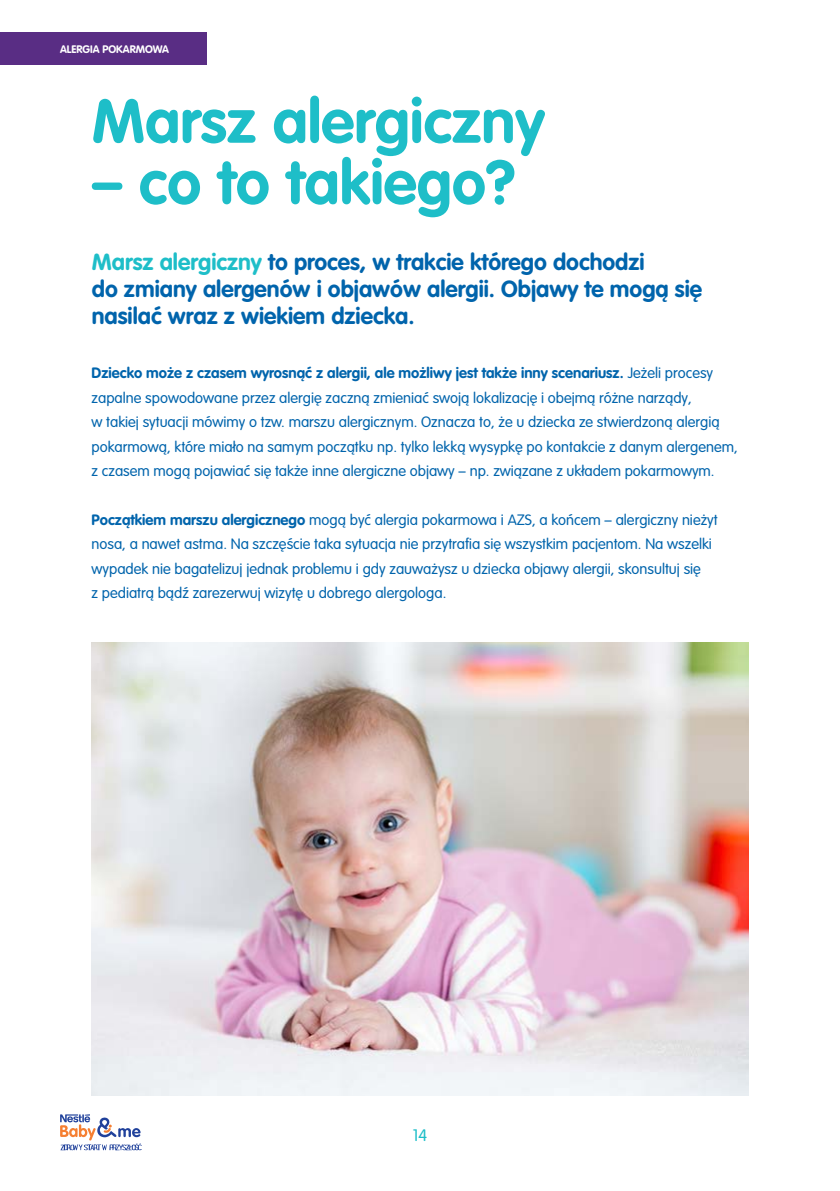
<style>
.page{position:relative;width:840px;height:1191px;background:#fff}
.page>*{position:absolute;margin:0;border:0;box-sizing:border-box;transform-origin:0 0}
.t1{font:700 61.2px "VAG Rounded LT Pro";color:#1ebec8}
.t2{font:700 23px/27px "VAG Rounded LT Pro";color:#0064ac}
.t3{font:300 16.4px "VAG Rounded LT Pro";color:#1ebec8}
.t4{font:300 14.8px/24.4px "VAG Rounded LT Pro";color:#0064ac}
.t5{font:700 10.8px "VAG Rounded LT Pro";color:#fff}
.s1{color:#1ebec8}
.s2{font-weight:700}
</style>
<div class="page">
<svg style="left:60px;top:1114px;width:82px;height:36px"></svg>
<div style="left:0;top:33px;width:207px;height:32px;background:#592d84"></div>
<img style="left:91px;top:642px;width:656px;height:453px">
<p class="t5" style="left:60px;top:42px;width:110px">ALERGIA POKARMOWA</p>
<h1 class="t1" style="left:92px;top:82px;width:454px">Marsz alergiczny</h1>
<h1 class="t1" style="left:92px;top:144px;width:425px">– co to takiego?</h1>
<h2 class="t2" style="left:92px;top:249px;width:611px"><span class="s1">Marsz alergiczny</span> to proces, w trakcie którego dochodzi<br>do zmiany alergenów i objawów alergii. Objawy te mogą się nasilać wraz z wiekiem dziecka.</h2>
<p class="t4" style="left:91px;top:361px;width:647px"><span class="s2">Dziecko może z czasem wyrosnąć z alergii, ale możliwy jest także inny scenariusz.</span> Jeżeli procesy zapalne spowodowane przez alergię zaczną zmieniać swoją lokalizację i obejmą różne narządy,<br>w takiej sytuacji mówimy o tzw. marszu alergicznym. Oznacza to, że u dziecka ze stwierdzoną alergią pokarmową, które miało na samym początku np. tylko lekką wysypkę po kontakcie z danym alergenem, z czasem mogą pojawiać się także inne alergiczne objawy – np. związane z układem pokarmowym.</p>
<p class="t4" style="left:91px;top:508px;width:627px"><span class="s2">Początkiem marszu alergicznego</span> mogą być alergia pokarmowa i AZS, a końcem – alergiczny nieżyt nosa, a nawet astma. Na szczęście taka sytuacja nie przytrafia się wszystkim pacjentom. Na wszelki wypadek nie bagatelizuj jednak problemu i gdy zauważysz u dziecka objawy alergii, skonsultuj się<br>z pediatrą bądź zarezerwuj wizytę u dobrego alergologa.</p>
<p class="t3" style="left:412px;top:1125px;width:16px">14</p>
</div>
